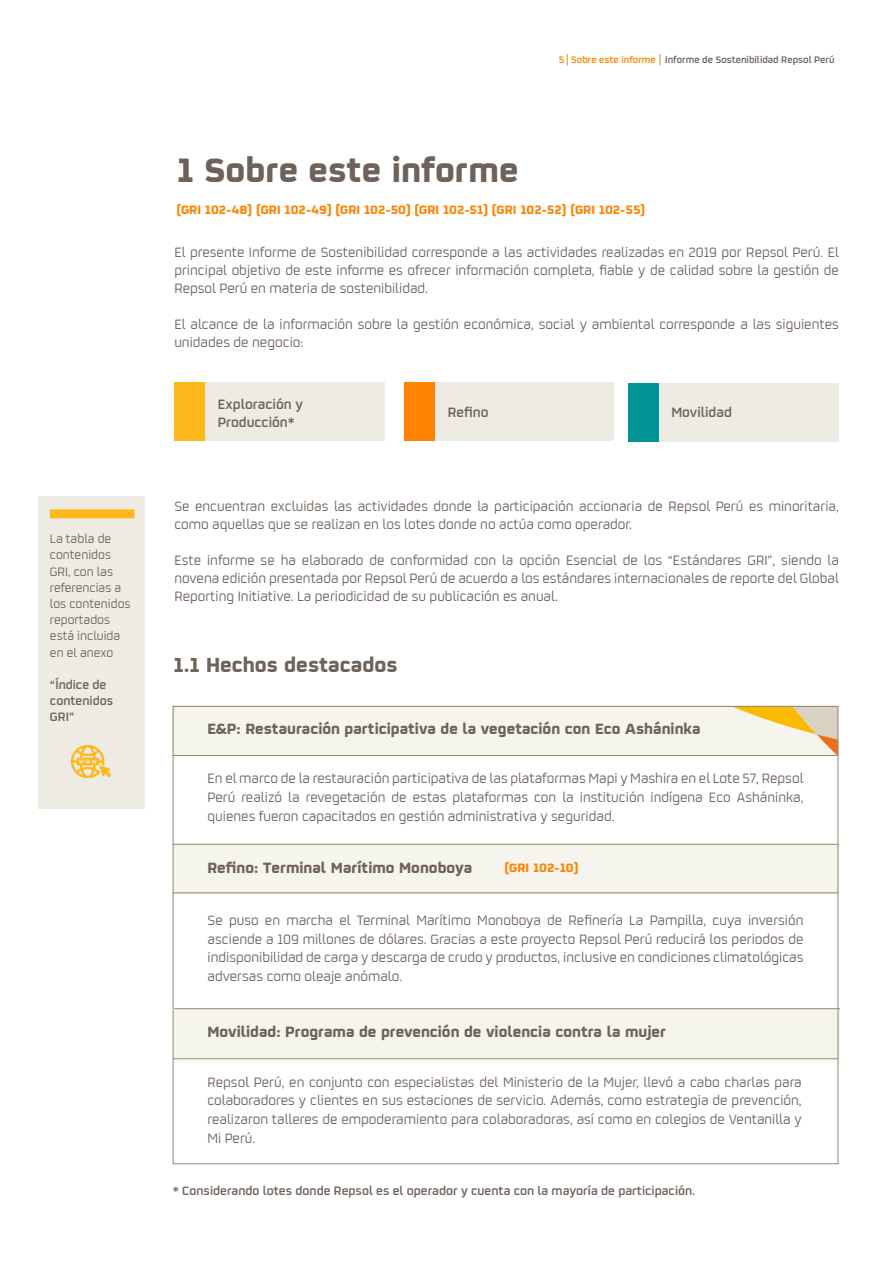
<style>
.page{position:relative;width:893px;height:1263px;background:#fff}
.page>*{position:absolute;margin:0;border:0;box-sizing:border-box;transform-origin:0 0}
.t1{font:700 37.5px "Repsol Viet";color:#6f625a}
.t2{font:700 22.5px "Repsol Viet";color:#6f625a}
.t3{font:700 16.5px "Repsol Viet";color:#6f625a}
.t4{font:15px/18.8px "Repsol";color:#6f625a;text-align:justify}
.t5{font:600 15px/18px "Repsol";color:#6f625a}
.t6{font:600 13.5px/16.2px "Repsol";color:#6f625a}
.t7{font:13.5px/16.2px "Repsol";color:#6f625a}
.t8{font:700 13.5px "Repsol Viet";color:#ff8200}
.t9{font:600 10.5px "Repsol";color:#6e6259}
.s1{color:#ff8200}
</style>
<div class="page">
<div style="left:205px;top:383px;width:180px;height:58px;background:#edebe3"></div>
<div style="left:435px;top:383px;width:178px;height:58px;background:#edebe3"></div>
<div style="left:658px;top:383px;width:181px;height:58px;background:#edebe3"></div>
<div style="left:174px;top:382px;width:31px;height:59px;background:#ffb81c"></div>
<div style="left:405px;top:383px;width:30px;height:58px;background:#ff8200"></div>
<div style="left:628px;top:383px;width:30px;height:58px;background:#009494"></div>
<div style="left:38px;top:496px;width:107px;height:313px;background:#edebe3"></div>
<div style="left:50px;top:509px;width:84px;height:9px;background:#ffb81c"></div>
<svg style="left:71px;top:744px;width:40px;height:35px"></svg>
<div style="left:173px;top:705px;width:665px;height:50px;background:#f5f5ed"></div>
<div style="left:173px;top:844px;width:665px;height:49px;background:#f5f5ed"></div>
<div style="left:174px;top:1009px;width:666px;height:49px;background:#f5f5ed"></div>
<svg style="left:735px;top:708px;width:101px;height:46px"></svg>
<hr style="left:173px;top:844px;width:665px;height:1px;background:#948570">
<hr style="left:173px;top:892px;width:665px;height:1px;background:#948570">
<hr style="left:174px;top:1008px;width:666px;height:1px;background:#948570">
<hr style="left:173px;top:1058px;width:665px;height:1px;background:#948570">
<hr style="left:173px;top:755px;width:665px;height:1px;background:#948570">
<p class="t7" style="left:50px;top:530px;width:82px">La tabla de contenidos<br>GRI, con las referencias a los contenidos reportados está incluida en el anexo</p>
<p class="t6" style="left:50px;top:675px;width:65px">“Índice de contenidos<br>GRI”</p>
<h1 class="t1" style="left:177px;top:139px;width:343px">1 Sobre este informe</h1>
<p class="t9" style="left:559px;top:52px;width:277px"><span class="s1">5 Sobre este informe</span> Informe de Sostenibilidad Repsol Perú</p>
<p class="t8" style="left:176px;top:198px;width:470px">(GRI 102-48) (GRI 102-49) (GRI 102-50) (GRI 102-51) (GRI 102-52) (GRI 102-55)</p>
<p class="t4" style="left:174px;top:243px;width:666px;line-height:18px">El presente Informe de Sostenibilidad corresponde a las actividades realizadas en 2019 por Repsol Perú. El principal objetivo de este informe es ofrecer información completa, fiable y de calidad sobre la gestión de Repsol Perú en materia de sostenibilidad.</p>
<p class="t4" style="left:174px;top:315px;width:666px;line-height:18px">El alcance de la información sobre la gestión económica, social y ambiental corresponde a las siguientes unidades de negocio:</p>
<p class="t5" style="left:218px;top:394px;width:87px">Exploración y<br>Producción*</p>
<p class="t5" style="left:448px;top:402px;width:42px">Refino</p>
<p class="t5" style="left:671px;top:402px;width:62px">Movilidad</p>
<p class="t4" style="left:174px;top:496px;width:666px;line-height:18px">Se encuentran excluidas las actividades donde la participación accionaria de Repsol Perú es minoritaria, como aquellas que se realizan en los lotes donde no actúa como operador.</p>
<p class="t4" style="left:174px;top:550px;width:666px;line-height:18px">Este informe se ha elaborado de conformidad con la opción Esencial de los “Estándares GRI”, siendo la novena edición presentada por Repsol Perú de acuerdo a los estándares internacionales de reporte del Global Reporting Initiative. La periodicidad de su publicación es anual.</p>
<h2 class="t2" style="left:173px;top:646px;width:226px">1.1 Hechos destacados</h2>
<p class="t3" style="left:207px;top:715px;width:495px">E&amp;P: Restauración participativa de la vegetación con Eco Asháninka</p>
<p class="t4" style="left:207px;top:768px;width:598px">En el marco de la restauración participativa de las plataformas Mapi y Mashira en el Lote 57, Repsol Perú realizó la revegetación de estas plataformas con la institución indígena Eco Asháninka, quienes fueron capacitados en gestión administrativa y seguridad.</p>
<p class="t3" style="left:207px;top:854px;width:266px">Refino: Terminal Marítimo Monoboya</p>
<p class="t8" style="left:505px;top:856px;width:75px">(GRI 102-10)</p>
<p class="t4" style="left:208px;top:910px;width:597px">Se puso en marcha el Terminal Marítimo Monoboya de Refinería La Pampilla, cuya inversión asciende a 109 millones de dólares. Gracias a este proyecto Repsol Perú reducirá los periodos de indisponibilidad de carga y descarga de crudo y productos, inclusive en condiciones climatológicas adversas como oleaje anómalo.</p>
<p class="t3" style="left:207px;top:1018px;width:460px">Movilidad: Programa de prevención de violencia contra la mujer</p>
<p class="t4" style="left:207px;top:1071px;width:596px">Repsol Perú, en conjunto con especialistas del Ministerio de la Mujer, llevó a cabo charlas para colaboradores y clientes en sus estaciones de servicio. Además, como estrategia de prevención, realizaron talleres de empoderamiento para colaboradoras, así como en colegios de Ventanilla y Mi Perú.</p>
<p class="t6" style="left:173px;top:1181px;width:524px">* Considerando lotes donde Repsol es el operador y cuenta con la mayoría de participación.</p>
</div>
